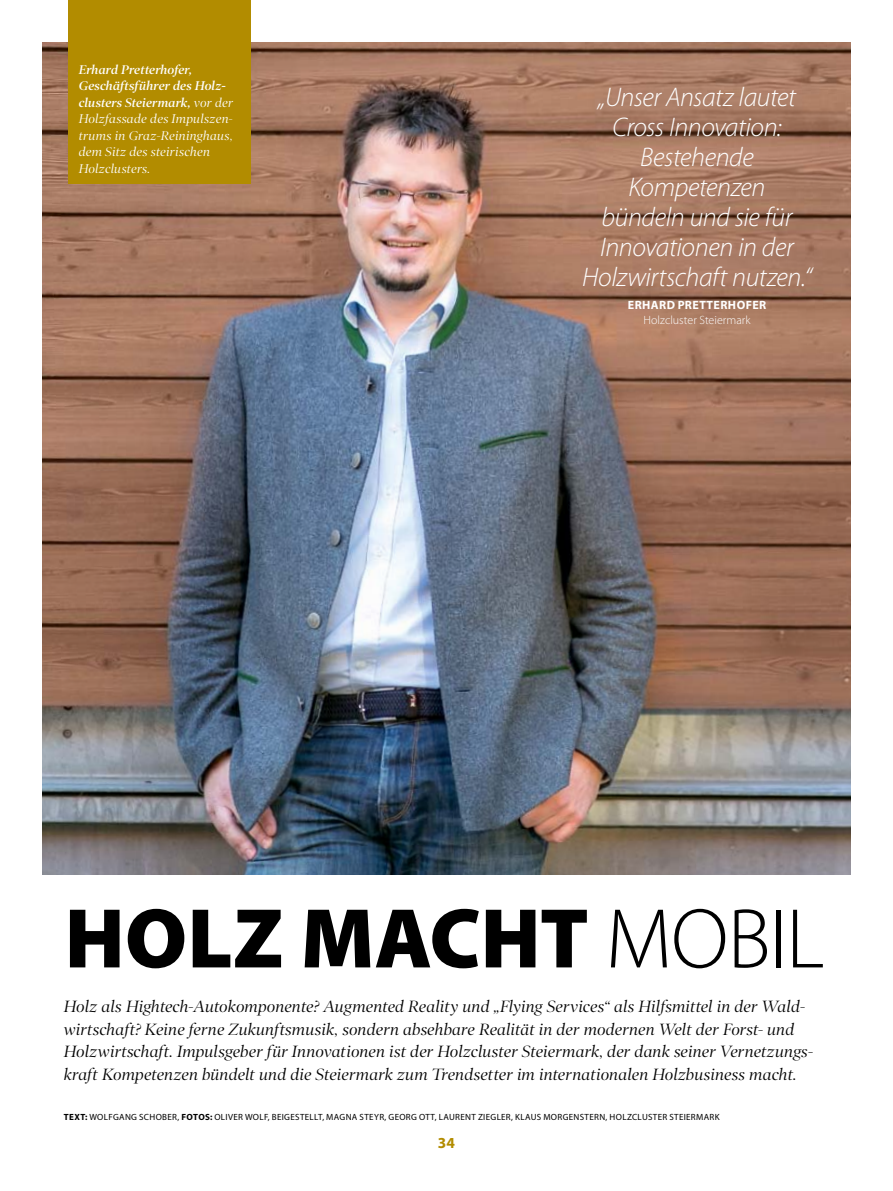
<style>
.page{position:relative;width:893px;height:1191px;background:#fff}
.page>*{position:absolute;margin:0;border:0;box-sizing:border-box;transform-origin:0 0}
.t1{font:900 85.5px "Myriad Pro";color:#000}
.t2{font:italic 300 27px/30px "Myriad Pro";letter-spacing:-.015em;color:#fff;text-align:center}
.t3{font:italic 16.5px/22.5px "Poynter OS Display";letter-spacing:.005em;color:#000}
.t4{font:700 15.3px "Myriad Pro";color:#b28c00}
.t5{font:italic 12.75px/16.5px "Poynter OS Display";letter-spacing:.015em;color:#fff}
.t6{font:300 12px "Myriad Pro";letter-spacing:.005em;color:#fff}
.t7{font:700 12px "Myriad Pro";letter-spacing:.04em;color:#fff}
.t8{font:9px "Myriad Pro";letter-spacing:.04em;color:#000}
.s1{font-weight:600}
.s2{font-weight:300}
.s3{font-weight:700}
</style>
<div class="page">
<img style="left:43px;top:43px;width:807px;height:831px">
<div style="left:68px;top:0;width:183px;height:184px;background:#b28c00"></div>
<p class="t5" style="left:79px;top:61px;width:156px"><span class="s1">Erhard Pretterhofer,<br>Geschäftsführer des Holz&shy;clusters Steiermark,</span> vor der<br>Holzfassade des Impulszen&shy;trums in Graz-Reininghaus, dem Sitz des steirischen<br>Holzclusters.</p>
<h2 class="t2" style="left:582px;top:81px;width:231px">„Unser Ansatz lautet<br>Cross Innovation:<br>Bestehende<br>Kompetenzen<br>bündeln und sie für<br>Innovationen in der<br>Holzwirtschaft nutzen.“</h2>
<p class="t7" style="left:628px;top:297px;width:140px">ERHARD PRETTERHOFER</p>
<p class="t6" style="left:643px;top:313px;width:109px">Holzcluster Steiermark</p>
<h1 class="t1" style="left:65px;top:881px;width:761px">HOLZ MACHT <span class="s2">mobil</span></h1>
<p class="t3" style="left:64px;top:995px;width:751px">Holz als Hightech-Autokomponente? Augmented Reality und „Flying Services“ als Hilfsmittel in der Wald&shy;wirtschaft? Keine ferne Zukunftsmusik, sondern absehbare Realität in der modernen Welt der Forst- und Holzwirtschaft. Impulsgeber für Innovationen ist der Holzcluster Steiermark, der dank seiner Vernetzungs&shy;kraft Kompetenzen bündelt und die Steiermark zum Trendsetter im internationalen Holzbusiness macht.</p>
<p class="t8" style="left:64px;top:1111px;width:657px"><span class="s3">TEXT:</span> WOLFGANG SCHOBER, <span class="s3">FOTOS:</span> OLIVER WOLF, BEIGESTELLT, MAGNA STEYR, GEORG OTT, LAURENT ZIEGLER, KLAUS MORGENSTERN, HOLZCLUSTER STEIERMARK</p>
<p class="t4" style="left:438px;top:1133px;width:19px">34</p>
</div>
